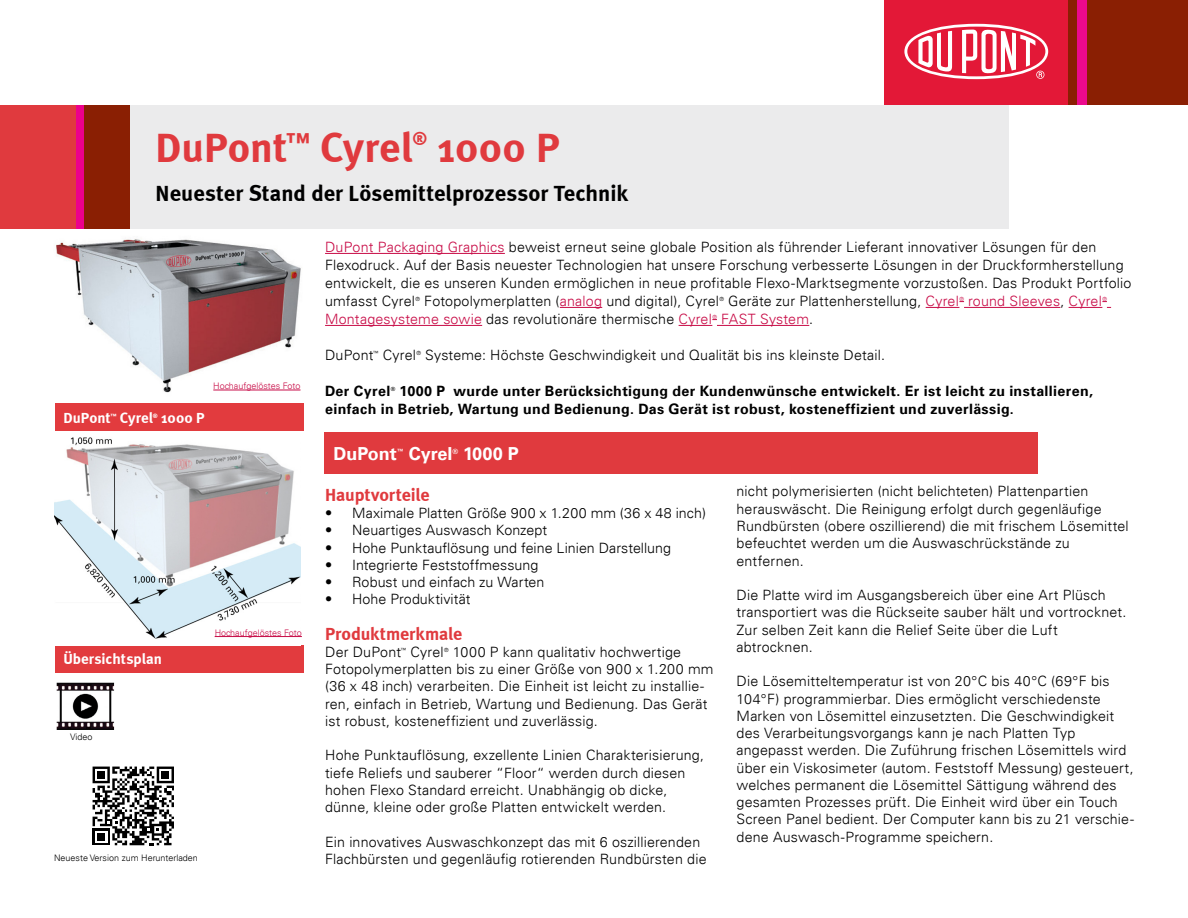
<style>
.page{position:relative;width:1188px;height:918px;background:#fff}
.page>*{position:absolute;margin:0;border:0;box-sizing:border-box;transform-origin:0 0}
.t1{font:700 42px "Meta";letter-spacing:.005em;color:#e03a3e}
.t2{font:700 22.5px "Meta";letter-spacing:.005em;color:#000}
.t3{font:700 18px "Meta";letter-spacing:-.005em;color:#e03a3e}
.t4{font:700 18px "Univers LT";color:#fff}
.t5{font:700 15px "Meta";color:#fff}
.t6{font:300 14.25px/17.2px "Univers LT";letter-spacing:.01em;color:#000}
.t7{font:700 14.25px/18px "Univers LT";letter-spacing:.025em;color:#000}
.t8{font:300 14.25px "Univers LT";letter-spacing:.01em;color:#c80c47}
.t9{font:300 9px "Univers LT";color:#c80c47}
.t10{font:300 9px "Univers LT";color:#000}
.t11{font:700 7.2px "Univers LT";color:#fff}
.t12{font:700 6px "Meta";color:#fff}
.t13{font:300 5.7px "Univers LT";color:#000}
.t14{font:300 5.7px "Univers LT";color:#c80c47}
.t15{font:700 5.7px "Univers LT";color:#000}
.s1{color:#c80c47}
.s2{color:#000}
</style>
<div class="page">
<hr style="left:325px;top:253px;width:180px;height:1px;background:#c80c47">
<hr style="left:560px;top:307px;width:42px;height:1px;background:#c80c47">
<hr style="left:926px;top:307px;width:33px;height:1px;background:#c80c47">
<hr style="left:964px;top:307px;width:96px;height:1px;background:#c80c47">
<hr style="left:1069px;top:307px;width:33px;height:1px;background:#c80c47">
<svg style="left:1102px;top:301px;width:9px;height:7px"></svg>
<hr style="left:325px;top:325px;width:157px;height:1px;background:#c80c47">
<hr style="left:679px;top:325px;width:33px;height:1px;background:#c80c47">
<hr style="left:717px;top:325px;width:92px;height:1px;background:#c80c47">
<div style="left:324px;top:432px;width:714px;height:41px;background:#e03a3e"></div>
<div style="left:55px;top:404px;width:248px;height:27px;background:#e23b3e"></div>
<div style="left:55px;top:645px;width:248px;height:28px;background:#e23b3e"></div>
<div style="left:75px;top:105px;width:9px;height:124px;background:#ec008c"></div>
<div style="left:0;top:105px;width:76px;height:124px;background:#e03a3e"></div>
<div style="left:84px;top:105px;width:46px;height:124px;background:#8a1f03"></div>
<div style="left:131px;top:105px;width:878px;height:124px;background:#ebebec"></div>
<img style="left:56px;top:239px;width:245px;height:154px">
<hr style="left:213px;top:390px;width:88px;height:1px;background:#c80c47">
<img style="left:54px;top:437px;width:246px;height:202px">
<hr style="left:215px;top:636px;width:87px;height:1px;background:#c80c47">
<svg style="left:93px;top:767px;width:81px;height:78px"></svg>
<img style="left:56px;top:682px;width:59px;height:48px">
<div style="left:1068px;top:0;width:120px;height:104px;background:#8a1f03"></div>
<div style="left:1077px;top:0;width:10px;height:104px;background:#ec098d"></div>
<div style="left:885px;top:0;width:183px;height:104px;background:#e31837"></div>
<svg style="left:904px;top:24px;width:144px;height:55px"></svg>
<h1 class="t1" style="left:156px;top:122px;width:259px">DuPont<sup>™</sup> Cyrel</h1>
<p class="t3" style="left:413px;top:128px;width:16px">®</p>
<h1 class="t1" style="left:437px;top:122px;width:124px">1000 P</h1>
<h2 class="t2" style="left:156px;top:179px;width:474px">Neuester Stand der Lösemittelprozessor Technik</h2>
<p class="t5" style="left:63px;top:409px;width:49px">DuPont</p>
<p class="t12" style="left:110px;top:412px;width:8px">™</p>
<p class="t5" style="left:120px;top:409px;width:35px">Cyrel</p>
<p class="t12" style="left:153px;top:412px;width:6px">®</p>
<p class="t5" style="left:161px;top:409px;width:45px">1000 P</p>
<p class="t9" style="left:213px;top:380px;width:89px">Hochaufgelöstes Foto</p>
<p class="t5" style="left:63px;top:650px;width:100px">Übersichtsplan</p>
<p class="t10" style="left:70px;top:731px;width:24px">Video</p>
<p class="t9" style="left:215px;top:627px;width:89px">Hochaufgelöstes Foto</p>
<p class="t10" style="left:54px;top:852px;width:145px">Neueste Version zum Herunterladen</p>
<p class="t6" style="left:325px;top:238px;width:808px;line-height:18px"><span class="s1">DuPont Packaging Graphics</span> beweist erneut seine globale Position als führender Lieferant innovativer Lösungen für den Flexodruck. Auf der Basis neuester Technologien hat unsere Forschung verbesserte Lösungen in der Druckformherstellung entwickelt, die es unseren Kunden ermöglichen in neue profitable Flexo-Marktsegmente vorzustoßen. Das Produkt Portfolio umfasst Cyrel</p>
<p class="t13" style="left:416px;top:296px;width:6px">®</p>
<p class="t6" style="left:424px;top:292px;width:296px">Fotopolymerplatten (<span class="s1">analog</span> und digital), Cyrel</p>
<p class="t13" style="left:719px;top:296px;width:6px">®</p>
<p class="t6" style="left:728px;top:292px;width:232px">Geräte zur Plattenherstellung, <span class="s1">Cyrel</span></p>
<p class="t14" style="left:959px;top:296px;width:6px">®</p>
<p class="t8" style="left:968px;top:292px;width:135px">round Sleeves<span class="s2">,</span> Cyrel</p>
<p class="t14" style="left:1102px;top:296px;width:6px">®</p>
<p class="t6" style="left:325px;top:310px;width:388px"><span class="s1">Montagesysteme sowie</span> das revolutionäre thermische <span class="s1">Cyrel</span></p>
<p class="t14" style="left:712px;top:314px;width:6px">®</p>
<p class="t8" style="left:721px;top:310px;width:94px">FAST System<span class="s2">.</span></p>
<p class="t6" style="left:325px;top:346px;width:50px">DuPont</p>
<p class="t13" style="left:373px;top:350px;width:7px">™</p>
<p class="t6" style="left:383px;top:346px;width:35px">Cyrel</p>
<p class="t13" style="left:416px;top:350px;width:6px">®</p>
<p class="t6" style="left:425px;top:346px;width:461px">Systeme: Höchste Geschwindigkeit und Qualität bis ins kleinste Detail.</p>
<p class="t7" style="left:325px;top:382px;width:67px">Der Cyrel</p>
<p class="t15" style="left:391px;top:386px;width:6px">®</p>
<p class="t7" style="left:325px;top:382px;width:769px;text-indent:75px">1000 P wurde unter Berücksichtigung der Kundenwünsche entwickelt. Er ist leicht zu installieren, einfach in Betrieb, Wartung und Bedienung. Das Gerät ist robust, kosteneffizient und zuverlässig.</p>
<p class="t4" style="left:333px;top:443px;width:65px">DuPont</p>
<p class="t11" style="left:397px;top:447px;width:9px">™</p>
<p class="t4" style="left:409px;top:443px;width:45px">Cyrel</p>
<p class="t11" style="left:452px;top:447px;width:7px">®</p>
<p class="t4" style="left:463px;top:443px;width:57px">1000 P</p>
<p class="t3" style="left:325px;top:484px;width:106px">Hauptvorteile</p>
<p class="t6" style="left:325px;top:504px;width:382px">• Maximale Platten Größe 900 x 1.200 mm (36 x 48 inch)</p>
<p class="t6" style="left:325px;top:522px;width:224px">• Neuartiges Auswasch Konzept</p>
<p class="t6" style="left:325px;top:539px;width:347px">• Hohe Punktauflösung und feine Linien Darstellung</p>
<p class="t6" style="left:325px;top:556px;width:215px">• Integrierte Feststoffmessung</p>
<p class="t6" style="left:325px;top:573px;width:221px">• Robust und einfach zu Warten</p>
<p class="t6" style="left:325px;top:591px;width:147px">• Hohe Produktivität</p>
<p class="t3" style="left:325px;top:623px;width:139px">Produktmerkmale</p>
<p class="t6" style="left:325px;top:643px;width:78px">Der DuPont</p>
<p class="t13" style="left:401px;top:646px;width:7px">™</p>
<p class="t6" style="left:410px;top:643px;width:35px">Cyrel</p>
<p class="t13" style="left:444px;top:646px;width:6px">®</p>
<p class="t6" style="left:737px;top:483px;width:394px">nicht polymerisierten (nicht belichteten) Plattenpartien herauswäscht. Die Reinigung erfolgt durch gegenläufige Rundbürsten (obere oszillierend) die mit frischem Lösemittel befeuchtet werden um die Auswaschrückstände zu entfernen.</p>
<p class="t6" style="left:737px;top:586px;width:391px">Die Platte wird im Ausgangsbereich über eine Art Plüsch transportiert was die Rückseite sauber hält und vortrocknet.<br>Zur selben Zeit kann die Relief Seite über die Luft abtrocknen.</p>
<p class="t6" style="left:737px;top:673px;width:399px">Die Lösemitteltemperatur ist von 20°C bis 40°C (69°F bis 104°F) programmierbar. Dies ermöglicht verschiedenste Marken von Lösemittel einzusetzten. Die Geschwindigkeit des Verarbeitungsvorgangs kann je nach Platten Typ angepasst werden. Die Zuführung frischen Lösemittels wird über ein Viskosimeter (autom. Feststoff Messung) gesteuert, welches permanent die Lösemittel Sättigung während des gesamten Prozesses prüft. Die Einheit wird über ein Touch Screen Panel bedient. Der Computer kann bis zu 21 verschie&shy;dene Auswasch-Programme speichern.</p>
<p class="t6" style="left:325px;top:643px;width:390px;text-indent:128px">1000 P kann qualitativ hochwertige Fotopolymerplatten bis zu einer Größe von 900 x 1.200 mm (36 x 48 inch) verarbeiten. Die Einheit ist leicht zu installie&shy;ren, einfach in Betrieb, Wartung und Bedienung. Das Gerät ist robust, kosteneffizient und zuverlässig.</p>
<p class="t6" style="left:325px;top:747px;width:381px">Hohe Punktauflösung, exzellente Linien Charakterisierung, tiefe Reliefs und sauberer “Floor“ werden durch diesen hohen Flexo Standard erreicht. Unabhängig ob dicke, dünne, kleine oder große Platten entwickelt werden.</p>
<p class="t6" style="left:325px;top:833px;width:383px">Ein innovatives Auswaschkonzept das mit 6 oszillierenden<br>Flachbürsten und gegenläufig rotierenden Rundbürsten die</p>
</div>
